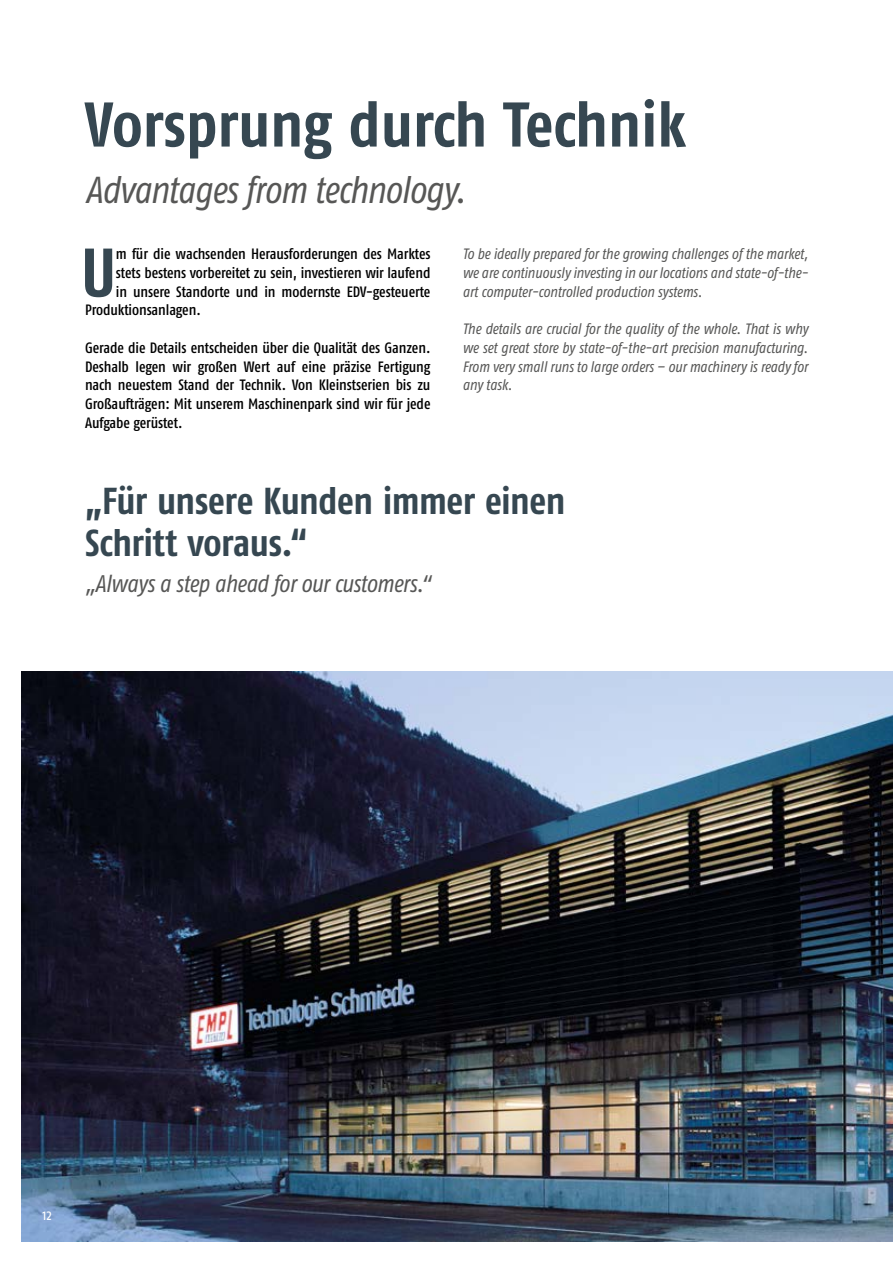
<style>
.page{position:relative;width:893px;height:1263px;background:#fff}
.page>*{position:absolute;margin:0;border:0;box-sizing:border-box;transform-origin:0 0}
.t1{font:700 condensed 68.55px "Fago Pro";color:#364751}
.t2{font:700 condensed 63px "Fago Pro";letter-spacing:-.005em;color:#364751}
.t3{font:700 condensed 37.5px/42px "Fago Pro";letter-spacing:-.01em;color:#364751}
.t4{font:italic condensed 37.5px "Fago Pro";letter-spacing:-.025em;color:#575756}
.t5{font:italic condensed 24px "Fago Pro";letter-spacing:-.025em;color:#575756}
.t6{font:500 condensed 15px/18.8px "Fago Pro";letter-spacing:-.005em;color:#000;text-align:justify}
.t7{font:italic condensed 15px/18.8px "Fago Pro";letter-spacing:-.005em;color:#575756;text-align:justify}
.t8{font:condensed 15px "Fago Pro";color:#fff}
</style>
<div class="page">
<img style="left:21px;top:672px;width:872px;height:570px">
<h2 class="t2" style="left:85px;top:87px;width:603px">Vorsprung durch Technik</h2>
<h3 class="t4" style="left:85px;top:167px;width:382px">Advantages from technology.</h3>
<h1 class="t1" style="left:81px;top:231px;width:37px">U</h1>
<p class="t6" style="left:116px;top:244px;width:316px">m für die wachsenden Herausforderungen des Marktes</p>
<p class="t7" style="left:462px;top:244px;width:347px">To be ideally prepared for the growing challenges of the market, we are continuously investing in our locations and state-of-the&shy;art computer-controlled production systems.</p>
<p class="t7" style="left:462px;top:319px;width:347px">The details are crucial for the quality of the whole. That is why we set great store by state-of-the-art precision manufacturing.<br>From very small runs to large orders – our machinery is ready for any task.</p>
<p class="t6" style="left:116px;top:263px;width:316px">stets bestens vorbereitet zu sein, investieren wir laufend</p>
<p class="t6" style="left:116px;top:282px;width:316px">in unsere Standorte und in modernste EDV-gesteuerte</p>
<p class="t6" style="left:85px;top:301px;width:117px">Produktionsanlagen.</p>
<p class="t6" style="left:85px;top:338px;width:347px">Gerade die Details entscheiden über die Qualität des Ganzen.<br>Deshalb legen wir großen Wert auf eine präzise Fertigung nach neuestem Stand der Technik. Von Kleinstserien bis zu Großaufträgen: Mit unserem Maschinenpark sind wir für jede Aufgabe gerüstet.</p>
<h3 class="t3" style="left:85px;top:480px;width:482px">„Für unsere Kunden immer einen<br>Schritt voraus.“</h3>
<h3 class="t5" style="left:85px;top:569px;width:347px">„Always a step ahead for our customers.“</h3>
<p class="t8" style="left:43px;top:1206px;width:11px">12</p>
</div>
